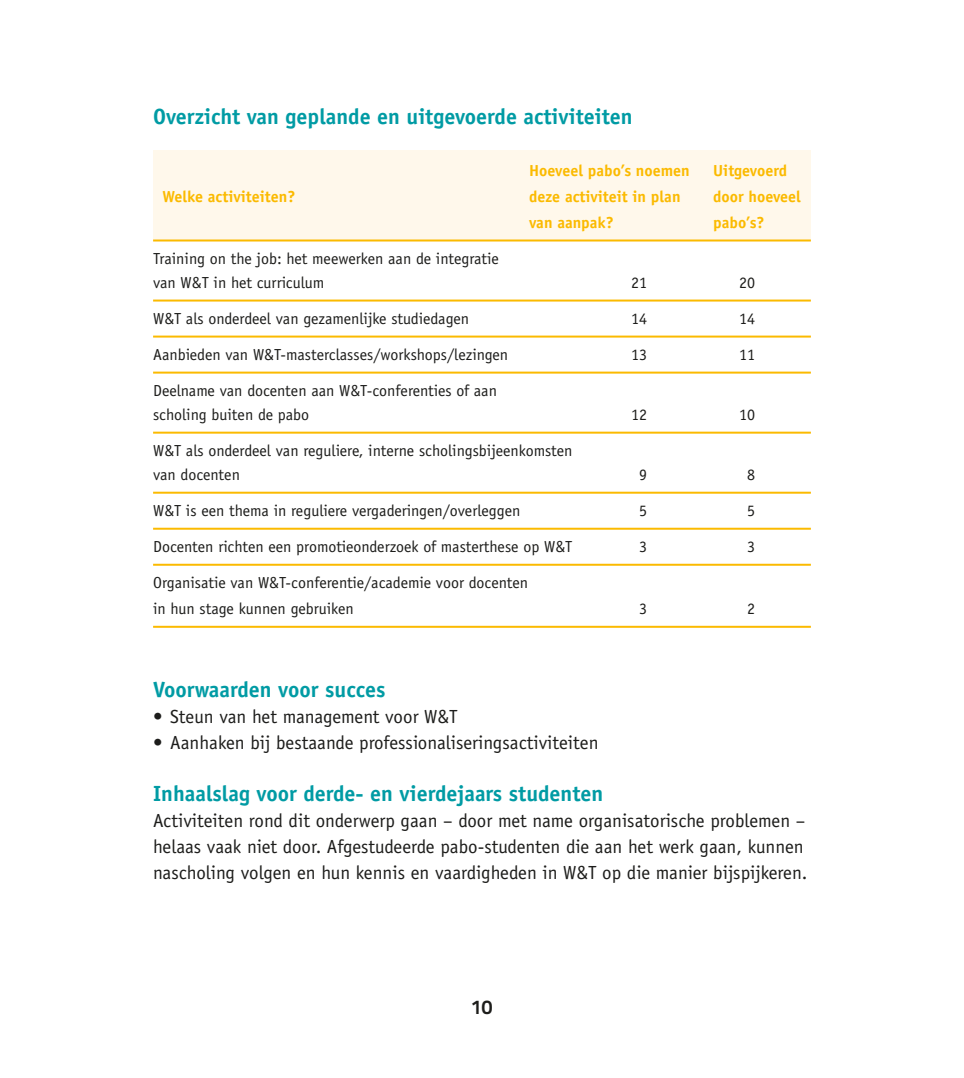
<style>
.page{position:relative;width:964px;height:1078px;background:#fff}
.page>*{position:absolute;margin:0;border:0;box-sizing:border-box;transform-origin:0 0}
.t1{font:700 22px "Officina Sans";color:#009ba4}
.t2{font:700 20px "Titillium Text 22 L";color:#1d1d1b}
.t3{font:19px/26px "Officina Sans";color:#1d1d1b}
.t4{font:16px/24px "Officina Sans";color:#1d1d1b}
.t5{font:700 16px "Officina Sans";color:#fbba00}
</style>
<div class="page">
<div style="left:153px;top:150px;width:658px;height:89px;background:#fff8eb"></div>
<hr style="left:153px;top:239px;width:658px;height:2px;background:#fbba00">
<hr style="left:153px;top:299px;width:658px;height:2px;background:#fbba00">
<hr style="left:153px;top:335px;width:658px;height:2px;background:#fbba00">
<hr style="left:153px;top:371px;width:658px;height:2px;background:#fbba00">
<hr style="left:153px;top:431px;width:658px;height:2px;background:#fbba00">
<hr style="left:153px;top:491px;width:658px;height:2px;background:#fbba00">
<hr style="left:153px;top:527px;width:658px;height:2px;background:#fbba00">
<hr style="left:153px;top:563px;width:658px;height:2px;background:#fbba00">
<hr style="left:153px;top:625px;width:658px;height:2px;background:#fbba00">
<h1 class="t1" style="left:153px;top:103px;width:481px">Overzicht van geplande en uitgevoerde activiteiten</h1>
<p class="t5" style="left:529px;top:161px;width:162px">Hoeveel pabo’s noemen</p>
<p class="t5" style="left:713px;top:161px;width:75px">Uitgevoerd</p>
<p class="t5" style="left:163px;top:187px;width:134px">Welke activiteiten?</p>
<p class="t5" style="left:529px;top:187px;width:153px">deze activiteit in plan</p>
<p class="t5" style="left:713px;top:187px;width:89px">door hoeveel</p>
<p class="t5" style="left:529px;top:213px;width:86px">van aanpak?</p>
<p class="t5" style="left:713px;top:213px;width:53px">pabo’s?</p>
<p class="t4" style="left:153px;top:247px;width:347px">Training on the job: het meewerken aan de integratie van W&amp;T in het curriculum</p>
<p class="t4" style="left:631px;top:271px;width:17px">21</p>
<p class="t4" style="left:739px;top:271px;width:17px">20</p>
<p class="t4" style="left:153px;top:307px;width:317px">W&amp;T als onderdeel van gezamenlijke studiedagen</p>
<p class="t4" style="left:631px;top:307px;width:17px">14</p>
<p class="t4" style="left:739px;top:307px;width:17px">14</p>
<p class="t4" style="left:153px;top:343px;width:357px">Aanbieden van W&amp;T-masterclasses/workshops/lezingen</p>
<p class="t4" style="left:631px;top:343px;width:17px">13</p>
<p class="t4" style="left:739px;top:343px;width:17px">11</p>
<p class="t4" style="left:153px;top:379px;width:345px">Deelname van docenten aan W&amp;T-conferenties of aan scholing buiten de pabo</p>
<p class="t4" style="left:631px;top:403px;width:17px">12</p>
<p class="t4" style="left:739px;top:403px;width:17px">10</p>
<p class="t4" style="left:153px;top:439px;width:421px">W&amp;T als onderdeel van reguliere, interne scholingsbijeenkomsten van docenten</p>
<p class="t4" style="left:639px;top:463px;width:9px">9</p>
<p class="t4" style="left:747px;top:463px;width:9px">8</p>
<p class="t4" style="left:153px;top:499px;width:369px">W&amp;T is een thema in reguliere vergaderingen/overleggen</p>
<p class="t4" style="left:639px;top:499px;width:9px">5</p>
<p class="t4" style="left:747px;top:499px;width:9px">5</p>
<p class="t4" style="left:153px;top:535px;width:421px">Docenten richten een promotieonderzoek of masterthese op W&amp;T</p>
<p class="t4" style="left:639px;top:535px;width:9px">3</p>
<p class="t4" style="left:747px;top:535px;width:9px">3</p>
<p class="t4" style="left:153px;top:570px;width:376px;line-height:26px">Organisatie van W&amp;T-conferentie/academie voor docenten in hun stage kunnen gebruiken</p>
<p class="t4" style="left:639px;top:597px;width:9px">3</p>
<p class="t4" style="left:747px;top:597px;width:9px">2</p>
<h1 class="t1" style="left:153px;top:675px;width:234px">Voorwaarden voor succes</h1>
<p class="t3" style="left:153px;top:703px;width:306px">• Steun van het management voor W&amp;T</p>
<p class="t3" style="left:153px;top:729px;width:447px">• Aanhaken bij bestaande professionaliseringsactiviteiten</p>
<h1 class="t1" style="left:153px;top:779px;width:452px">Inhaalslag voor derde- en vierdejaars studenten</h1>
<p class="t3" style="left:153px;top:807px;width:656px">Activiteiten rond dit onderwerp gaan – door met name organisatorische problemen – helaas vaak niet door. Afgestudeerde pabo-studenten die aan het werk gaan, kunnen nascholing volgen en hun kennis en vaardigheden in W&amp;T op die manier bijspijkeren.</p>
<p class="t2" style="left:471px;top:990px;width:23px">10</p>
</div>
